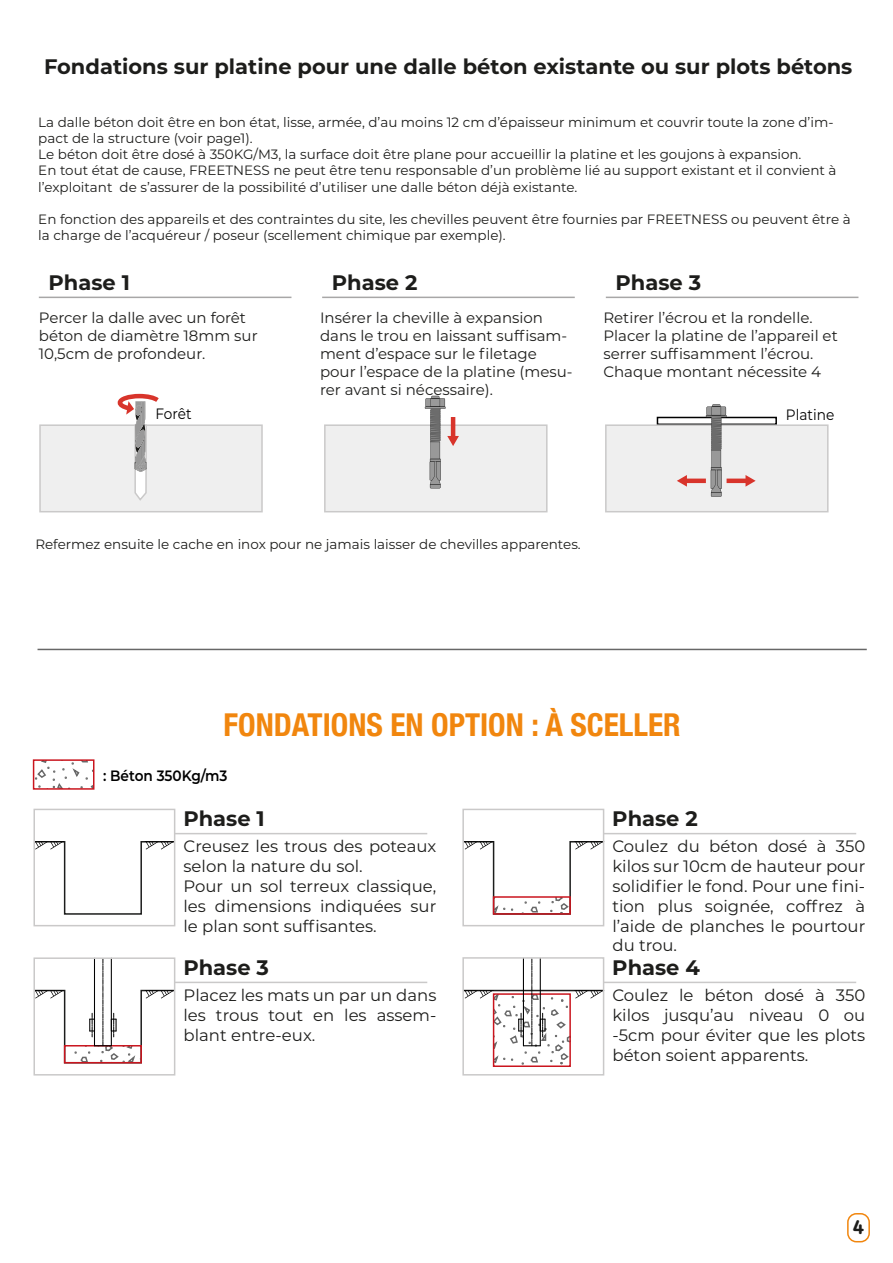
<style>
.page{position:relative;width:893px;height:1263px;background:#fff}
.page>*{position:absolute;margin:0;border:0;box-sizing:border-box;transform-origin:0 0}
.t1{font:700 condensed 31.5px "Helvetica Neue";color:#f1860e}
.t2{font:700 21px "Montserrat";color:#1d1d1b}
.t3{font:700 21px "Clone Rounded";color:#1d1d1b}
.t4{font:16.5px/19.8px "Montserrat";color:#1d1d1b;text-align:justify}
.t5{font:15px/18px "Montserrat";color:#1d1d1b}
.t6{font:600 15px "Montserrat";color:#000;scale:.91 1}
.t7{font:15px "Montserrat";color:#000;scale:.91 1}
.t8{font:13.5px/16.2px "Montserrat";color:#1d1d1b}
</style>
<div class="page">
<div style="left:847px;top:1213px;width:23px;height:29px;border:2px solid #f1860e;border-radius:9px"></div>
<div style="left:39px;top:424px;width:224px;height:88px;background:#efefef;border:2px solid #cac9c9"></div>
<div style="left:657px;top:417px;width:120px;height:8px;border:2px solid #000"></div>
<hr style="left:175px;top:833px;width:252px;height:1px;background:#cac9c9">
<svg style="left:33px;top:759px;width:61px;height:31px"></svg>
<hr style="left:604px;top:833px;width:252px;height:1px;background:#cac9c9">
<hr style="left:175px;top:982px;width:252px;height:1px;background:#cac9c9">
<hr style="left:604px;top:982px;width:252px;height:1px;background:#cac9c9">
<hr style="left:463px;top:990px;width:141px;height:1px;background:#1c1d1c">
<svg style="left:493px;top:993px;width:78px;height:74px"></svg>
<svg style="left:518px;top:960px;width:28px;height:86px"></svg>
<svg style="left:36px;top:840px;width:140px;height:75px"></svg>
<svg style="left:36px;top:958px;width:140px;height:106px"></svg>
<svg style="left:465px;top:840px;width:140px;height:75px"></svg>
<svg style="left:465px;top:990px;width:29px;height:8px"></svg>
<svg style="left:574px;top:990px;width:27px;height:8px"></svg>
<div style="left:33px;top:809px;width:142px;height:117px;border:2px solid #cac9c9"></div>
<div style="left:462px;top:809px;width:142px;height:117px;border:2px solid #cac9c9"></div>
<div style="left:33px;top:957px;width:142px;height:118px;border:2px solid #cac9c9"></div>
<div style="left:462px;top:957px;width:142px;height:118px;border:2px solid #cac9c9"></div>
<hr style="left:39px;top:297px;width:252px;height:1px;background:#a8a7a7">
<hr style="left:322px;top:297px;width:253px;height:1px;background:#a8a7a7">
<hr style="left:606px;top:297px;width:252px;height:1px;background:#a8a7a7">
<div style="left:324px;top:424px;width:224px;height:88px;background:#efefef;border:2px solid #cac9c9"></div>
<div style="left:605px;top:424px;width:224px;height:88px;background:#efefef;border:2px solid #cac9c9"></div>
<svg style="left:706px;top:404px;width:21px;height:93px"></svg>
<hr style="left:685px;top:479px;width:21px;height:4px;background:#d8342b">
<svg style="left:677px;top:475px;width:10px;height:12px"></svg>
<svg style="left:425px;top:396px;width:34px;height:92px"></svg>
<hr style="left:727px;top:479px;width:20px;height:4px;background:#d8342b">
<svg style="left:745px;top:475px;width:11px;height:12px"></svg>
<svg style="left:115px;top:393px;width:49px;height:108px"></svg>
<hr style="left:38px;top:649px;width:829px;height:1px;background:#676767">
<h2 class="t2" style="left:44px;top:52px;width:810px">Fondations sur platine pour une dalle béton existante ou sur plots bétons</h2>
<p class="t8" style="left:38px;top:113px;width:800px">La dalle béton doit être en bon état, lisse, armée, d’au moins 12 cm d’épaisseur minimum et couvrir toute la zone d’im&shy;pact de la structure (voir page1).<br>Le béton doit être dosé à 350KG/M3, la surface doit être plane pour accueillir la platine et les goujons à expansion.<br>En tout état de cause, FREETNESS ne peut être tenu responsable d’un problème lié au support existant et il convient à l’exploitant de s’assurer de la possibilité d’utiliser une dalle béton déjà existante.</p>
<p class="t8" style="left:38px;top:211px;width:814px">En fonction des appareils et des contraintes du site, les chevilles peuvent être fournies par FREETNESS ou peuvent être à la charge de l’acquéreur / poseur (scellement chimique par exemple).</p>
<h2 class="t2" style="left:49px;top:267px;width:83px">Phase 1</h2>
<p class="t5" style="left:39px;top:308px;width:220px">Percer la dalle avec un forêt béton de diamètre 18mm sur<br>10,5cm de profondeur.</p>
<h2 class="t2" style="left:332px;top:267px;width:87px">Phase 2</h2>
<p class="t5" style="left:320px;top:308px;width:254px">Insérer la cheville à expansion dans le trou en laissant suffisam&shy;ment d’espace sur le filetage pour l’espace de la platine (mesu&shy;rer avant si nécessaire).</p>
<h2 class="t2" style="left:616px;top:267px;width:87px">Phase 3</h2>
<p class="t5" style="left:603px;top:308px;width:236px">Retirer l’écrou et la rondelle.<br>Placer la platine de l’appareil et serrer suffisamment l’écrou.<br>Chaque montant nécessite 4</p>
<p class="t7" style="left:155px;top:403px;width:41px">Forêt</p>
<p class="t7" style="left:786px;top:404px;width:55px">Platine</p>
<p class="t8" style="left:35px;top:535px;width:547px">Refermez ensuite le cache en inox pour ne jamais laisser de chevilles apparentes.</p>
<h1 class="t1" style="left:224px;top:699px;width:459px">FONDATIONS EN OPTION : À SCELLER</h1>
<p class="t6" style="left:103px;top:764px;width:138px">: Béton 350Kg/m3</p>
<h2 class="t2" style="left:183px;top:804px;width:83px">Phase 1</h2>
<h2 class="t2" style="left:612px;top:804px;width:87px">Phase 2</h2>
<p class="t4" style="left:184px;top:836px;width:254px;text-align:left">Creusez les trous des poteaux selon la nature du sol.<br>Pour un sol terreux classique, les dimensions indiquées sur le plan sont suffisantes.</p>
<p class="t4" style="left:612px;top:836px;width:254px">Coulez du béton dosé à 350 kilos sur 10cm de hauteur pour solidifier le fond. Pour une fini&shy;tion plus soignée, coffrez à l’aide de planches le pourtour du trou.</p>
<h2 class="t2" style="left:183px;top:952px;width:87px">Phase 3</h2>
<h2 class="t2" style="left:612px;top:952px;width:89px">Phase 4</h2>
<p class="t4" style="left:184px;top:985px;width:254px">Placez les mats un par un dans les trous tout en les assem&shy;blant entre-eux.</p>
<p class="t4" style="left:612px;top:985px;width:254px">Coulez le béton dosé à 350 kilos jusqu’au niveau 0 ou -5cm pour éviter que les plots béton soient apparents.</p>
<h2 class="t3" style="left:853px;top:1210px;width:13px">4</h2>
</div>
